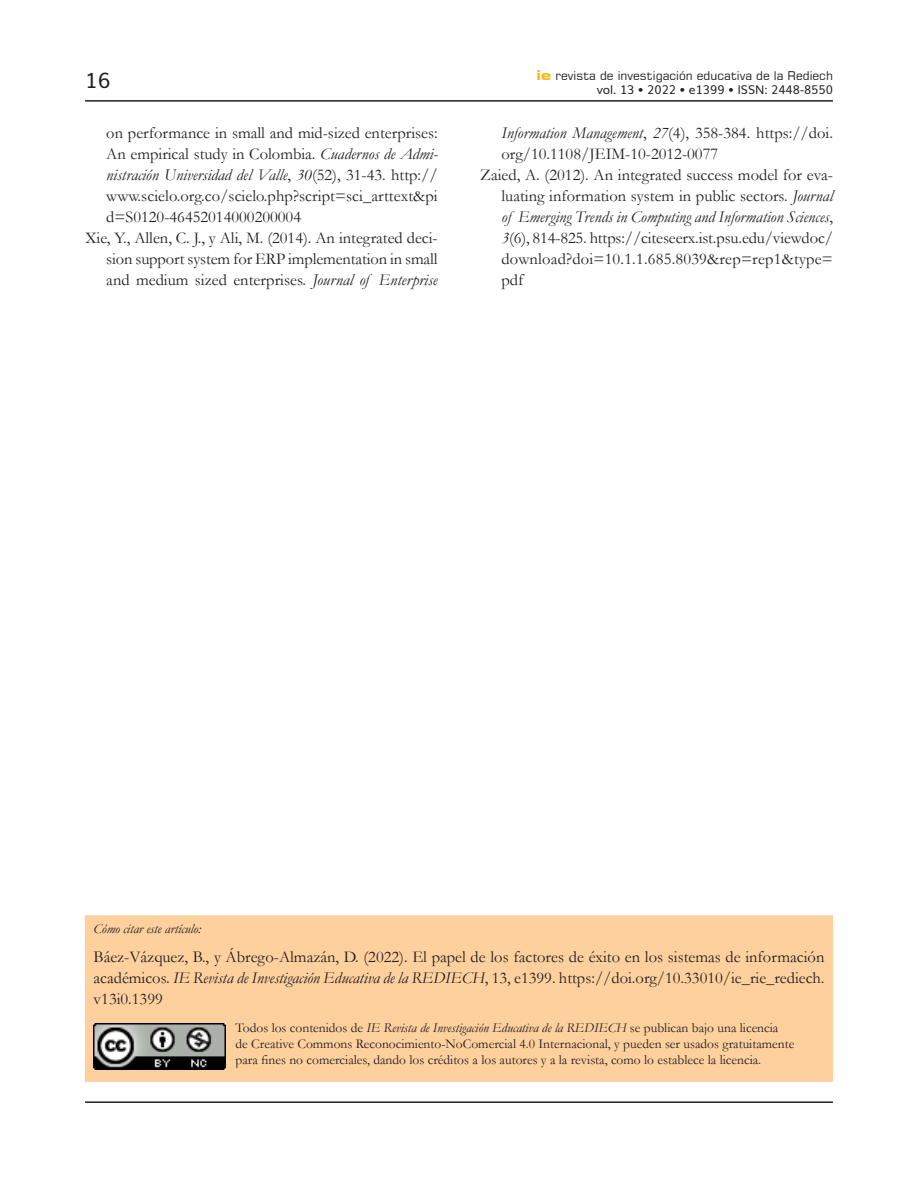
<style>
.page{position:relative;width:918px;height:1188px;background:#fff}
.page>*{position:absolute;margin:0;border:0;box-sizing:border-box;transform-origin:0 0}
.t1{font:21px "Muli";color:#231f20}
.Biblos{font:16.5px/21px "Garamond";color:#231f20;text-align:justify}
.Fechas-DOI{font:13.5px "Garamond";color:#231f20}
.Fechas-DOI-2{font:italic 13.5px "Garamond";color:#231f20}
.t2{font:12px "Square 721 BT";color:#231f20}
.t3{font:12px "Muli";color:#231f20}
.s1{font-style:italic}
.s2{font-weight:700;font-stretch:expanded;font-size:13.5px;color:#fcb814}
</style>
<div class="page">
<hr style="left:85px;top:100px;width:748px;height:2px;background:#231f20">
<hr style="left:85px;top:1101px;width:748px;height:2px;background:#231f20">
<div style="left:85px;top:915px;width:748px;height:167px;background:#fdd09e;border:1px solid #fdd09e"></div>
<img style="left:94px;top:1023px;width:132px;height:47px">
<p class="t1" style="left:85px;top:64px;width:27px">16</p>
<p class="Biblos" style="left:106px;top:122px;width:333px">on performance in small and mid-sized enterprises:<br>An empirical study in Colombia. <span class="s1">Cuadernos de Admi&shy;nistración Universidad del Valle</span>, <span class="s1">30</span>(52), 31-43. http:// www.scielo.org.co/scielo.php?script=sci_arttext&amp;pi d=S0120-46452014000200004</p>
<p class="Biblos" style="left:106px;top:227px;width:333px;text-indent:-21px">Xie, Y., Allen, C. J., y Ali, M. (2014). An integrated deci&shy;sion support system for ERP implementation in small and medium sized enterprises. <span class="s1">Journal of Enterprise</span></p>
<p class="t2" style="left:537px;top:68px;width:298px"><span class="s2">ie</span> revista de investigación educativa de la Rediech</p>
<p class="t3" style="left:597px;top:80px;width:238px">vol. 13 • 2022 • e1399 • ISSN: 2448-8550</p>
<p class="Biblos" style="left:502px;top:122px;width:333px"><span class="s1">Information Management</span>, <span class="s1">27</span>(4), 358-384. https://doi. org/10.1108/JEIM-10-2012-0077</p>
<p class="Biblos" style="left:502px;top:164px;width:333px;text-indent:-21px">Zaied, A. (2012). An integrated success model for eva&shy;luating information system in public sectors. <span class="s1">Journal of Emerging Trends in Computing and Information Sciences</span>, <span class="s1">3</span>(6), 814-825. https://citeseerx.ist.psu.edu/viewdoc/ download?doi=10.1.1.685.8039&amp;rep=rep1&amp;type= pdf</p>
<p class="Fechas-DOI-2" style="left:94px;top:919px;width:109px">Cómo citar este artículo:</p>
<p class="Biblos" style="left:94px;top:946px;width:732px">Báez-Vázquez, B., y Ábrego-Almazán, D. (2022). El papel de los factores de éxito en los sistemas de información académicos. <span class="s1">IE Revista de Investigación Educativa de la REDIECH</span>, 13, e1399. https://doi.org/10.33010/ie_rie_rediech. v13i0.1399</p>
<p class="Fechas-DOI" style="left:236px;top:1019px;width:544px">Todos los contenidos de <span class="s1">IE Revista de Investigación Educativa de la REDIECH</span> se publican bajo una licencia</p>
<p class="Fechas-DOI" style="left:236px;top:1035px;width:560px">de Creative Commons Reconocimiento-NoComercial 4.0 Internacional, y pueden ser usados gratuitamente</p>
<p class="Fechas-DOI" style="left:236px;top:1051px;width:527px">para fines no comerciales, dando los créditos a los autores y a la revista, como lo establece la licencia.</p>
</div>
